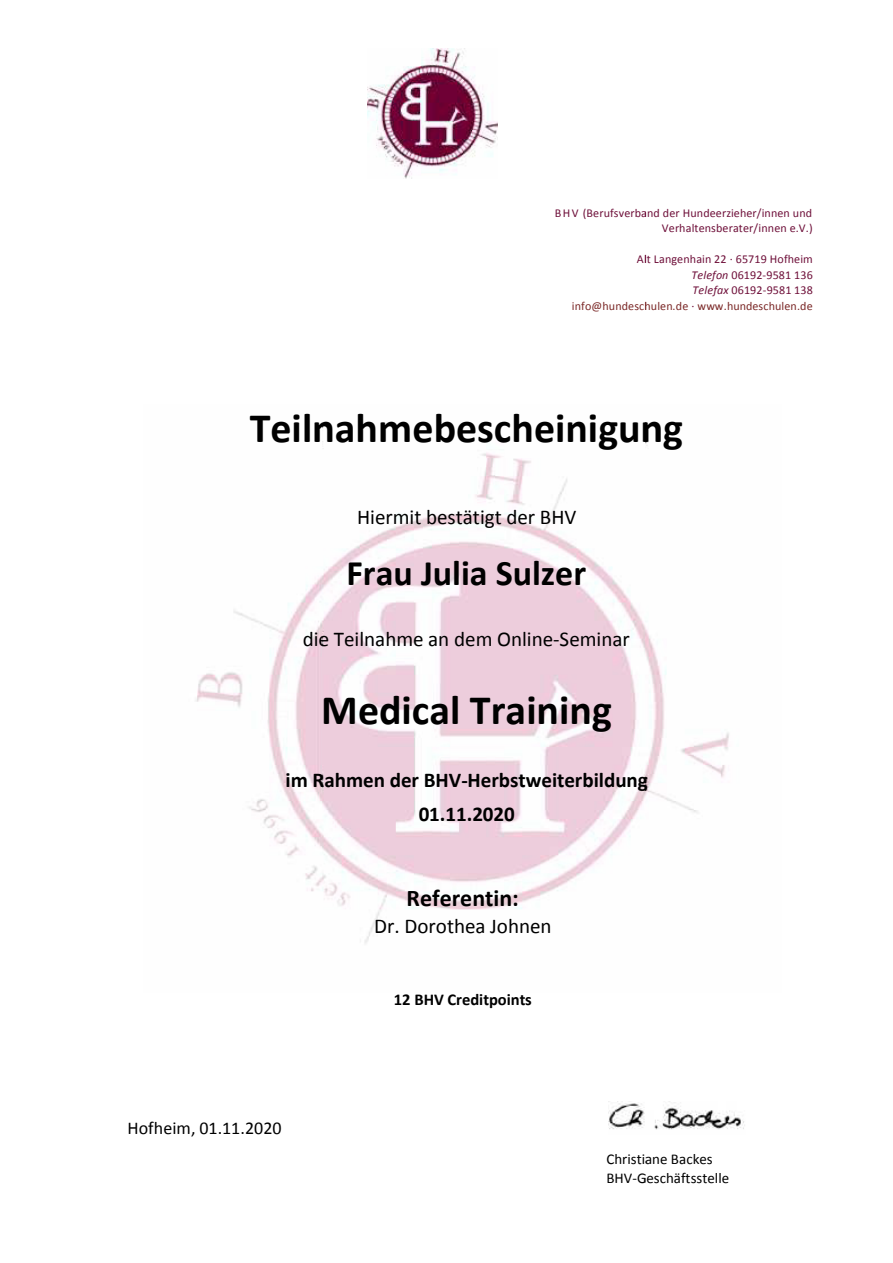
<style>
.page{position:relative;width:893px;height:1263px;background:#fff}
.page>*{position:absolute;margin:0;border:0;box-sizing:border-box;transform-origin:0 0}
.t1{font:700 42px "Calibri";color:#000}
.t2{font:700 36px "Calibri";color:#000}
.t3{font:700 24px "Calibri";color:#000}
.t4{font:21px "Calibri";color:#000}
.t5{font:700 21px/34.5px "Calibri";color:#000;text-align:center}
.t6{font:18px "Calibri";color:#000}
.t7{font:700 16.5px "Calibri";color:#000}
.t8{font:15px/19.2px "Calibri";color:#000}
.t9{font:12px/14.5px "Calibri";letter-spacing:.01em;color:#6e0f39;text-align:right}
.t10{font:12px/16.4px "Calibri";letter-spacing:.01em;color:#7a2726;text-align:right}
.s1{font-style:italic}
.s2{font-style:italic;color:#6e0f39}
.s3{color:#6e0f39}
</style>
<div class="page">
<img style="left:196px;top:422px;width:533px;height:522px">
<img style="left:367px;top:49px;width:131px;height:130px">
<img style="left:608px;top:1101px;width:137px;height:29px">
<p class="t9" style="left:555px;top:207px;width:260px">BHV (Berufsverband der Hundeerzieher/innen und<br>Verhaltensberater/innen e.V.)</p>
<p class="t9" style="left:637px;top:252px;width:177px;line-height:16.2px">Alt Langenhain 22 · 65719 Hofheim<br><span class="s1">Telefon</span> 06192-9581 136</p>
<p class="t10" style="left:572px;top:282px;width:242px"><span class="s2">Telefax</span> <span class="s3">06192-9581 138<br></span>info@hundeschulen.de <span class="s3">·</span> www.hundeschulen.de</p>
<p class="t1" style="left:250px;top:414px;width:435px">Teilnahmebescheinigung</p>
<p class="t4" style="left:357px;top:509px;width:221px">Hiermit bestätigt der BHV</p>
<p class="t2" style="left:346px;top:560px;width:241px">Frau Julia Sulzer</p>
<p class="t4" style="left:303px;top:631px;width:328px">die Teilnahme an dem Online-Seminar</p>
<p class="t1" style="left:321px;top:695px;width:292px">Medical Training</p>
<p class="t5" style="left:286px;top:764px;width:364px">im Rahmen der BHV-Herbstweiterbildung<br>01.11.2020</p>
<p class="t3" style="left:407px;top:890px;width:114px">Referentin:</p>
<p class="t4" style="left:374px;top:918px;width:179px">Dr. Dorothea Johnen</p>
<p class="t6" style="left:128px;top:1121px;width:155px">Hofheim, 01.11.2020</p>
<p class="t7" style="left:394px;top:994px;width:140px">12 BHV Creditpoints</p>
<p class="t8" style="left:606px;top:1150px;width:124px">Christiane Backes<br>BHV-Geschäftsstelle</p>
</div>
